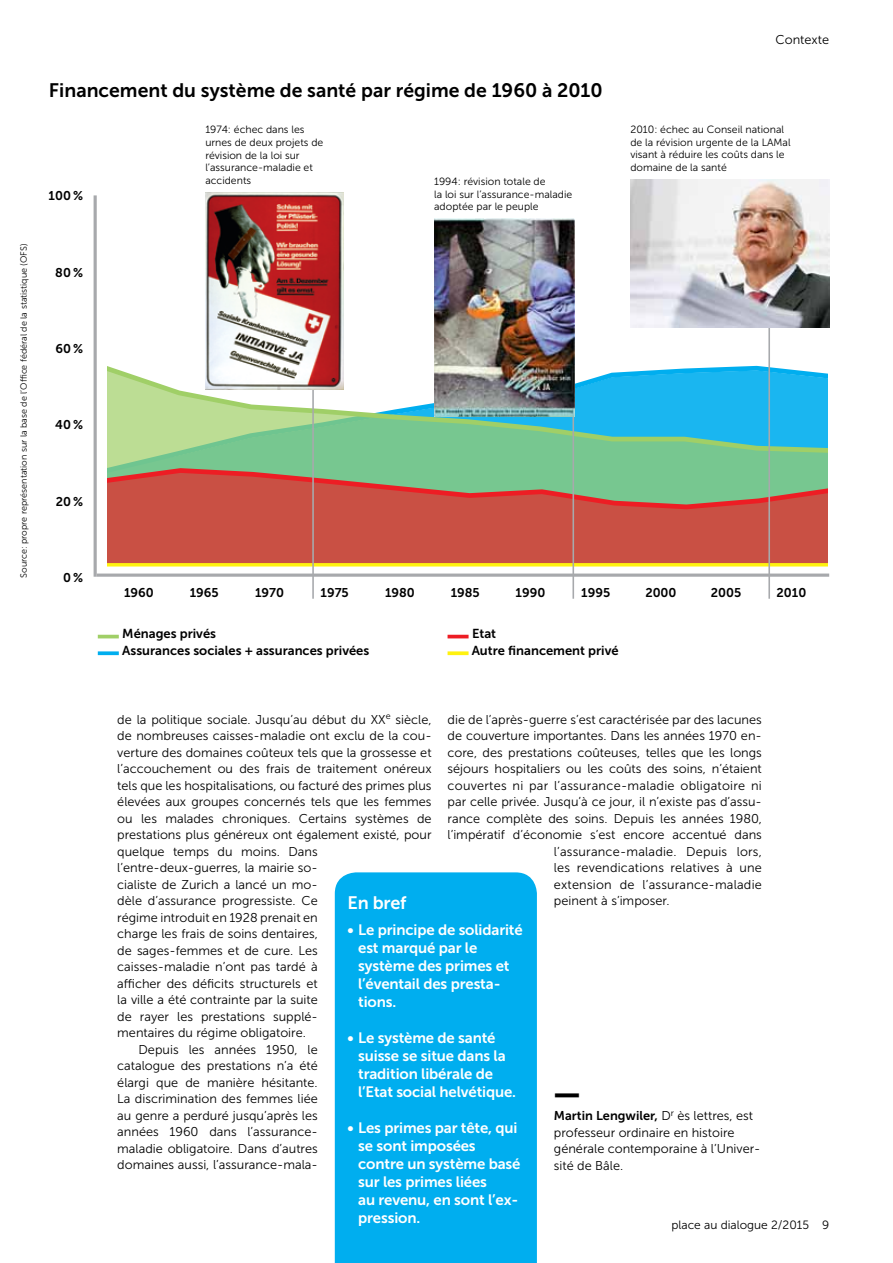
<style>
.page{position:relative;width:893px;height:1263px;background:#fff}
.page>*{position:absolute;margin:0;border:0;box-sizing:border-box;transform-origin:0 0}
.t1{font:30px "Museo Sans 900";color:#000}
.t2{font:19.5px "Museo Sans 700";color:#000}
.t3{font:18px "Museo Sans 700";letter-spacing:-.01em;color:#fff}
.t4{font:15px/18px "Museo Sans 700";letter-spacing:-.01em;color:#fff}
.t5{font:12.9px/16.6px "Museo Sans 700";color:#000}
.t6{font:12.75px/16.5px "Museo Sans 300";color:#000}
.t7{font:12.75px "Museo Sans 300";letter-spacing:.02em;color:#000}
.t8{font:12.75px "Museo Sans 700";color:#000}
.t9{font:12.6px "Museo Sans 700";color:#000}
.t10{font:12px "Museo Sans 300";color:#000}
.t11{font:10.5px/12.6px "Museo Sans 300";color:#000}
.t12{font:9px "Museo Sans 300";color:#000}
.s1{font-family:"Museo Sans 300"}
</style>
<div class="page">
<hr style="left:94px;top:195px;width:3px;height:382px;background:#a7a9ac">
<svg style="left:97px;top:573px;width:732px;height:4px;background:#b8babc"></svg>
<hr style="left:98px;top:635px;width:21px;height:3px;background:#a0cf67">
<svg style="left:98px;top:651px;width:21px;height:4px"></svg>
<div style="left:335px;top:872px;width:202px;height:391px;background:#00aeef"></div>
<hr style="left:448px;top:635px;width:21px;height:3px;background:#ed1d24">
<svg style="left:448px;top:651px;width:21px;height:4px"></svg>
<div style="left:107px;top:455px;width:721px;height:10px;background:#77c790"></div>
<div style="left:107px;top:512px;width:721px;height:51px;background:#c95044"></div>
<svg style="left:107px;top:362px;width:721px;height:93px"></svg>
<svg style="left:107px;top:465px;width:721px;height:47px;background:#a58364"></svg>
<svg style="left:107px;top:563px;width:721px;height:3px;background:#fded10"></svg>
<hr style="left:312px;top:294px;width:2px;height:305px;background:#a7a9ac">
<hr style="left:572px;top:305px;width:2px;height:294px;background:#a7a9ac">
<hr style="left:768px;top:254px;width:2px;height:345px;background:#a7a9ac">
<img style="left:205px;top:192px;width:139px;height:197px">
<img style="left:434px;top:219px;width:140px;height:198px">
<img style="left:630px;top:179px;width:199px;height:149px">
<p class="t12" style="left:19px;top:578px;width:336px;rotate:-90deg">Source: propre représentation sur la base de l’Office fédéral de la statistique (OFS)</p>
<h2 class="t2" style="left:49px;top:79px;width:555px">Financement du système de santé par régime de 1960 à 2010</h2>
<p class="t9" style="left:49px;top:189px;width:36px">100 %</p>
<p class="t9" style="left:55px;top:265px;width:29px">80%</p>
<p class="t9" style="left:55px;top:342px;width:29px">60%</p>
<p class="t9" style="left:55px;top:418px;width:29px">40%</p>
<p class="t9" style="left:56px;top:494px;width:29px">20%</p>
<p class="t9" style="left:63px;top:571px;width:22px">0%</p>
<p class="t11" style="left:205px;top:123px;width:119px">1974: échec dans les urnes de deux projets de révision de la loi sur l’assurance-maladie et accidents</p>
<p class="t11" style="left:434px;top:175px;width:140px">1994: révision totale de<br>la loi sur l’assurance-maladie adoptée par le peuple</p>
<p class="t6" style="left:775px;top:31px;width:55px">Contexte</p>
<p class="t11" style="left:630px;top:123px;width:162px">2010: échec au Conseil national de la révision urgente de la LAMal visant à réduire les coûts dans le domaine de la santé</p>
<p class="t9" style="left:124px;top:586px;width:31px">1960</p>
<p class="t9" style="left:190px;top:586px;width:30px">1965</p>
<p class="t9" style="left:255px;top:586px;width:30px">1970</p>
<p class="t9" style="left:321px;top:586px;width:30px">1975</p>
<p class="t9" style="left:385px;top:586px;width:31px">1980</p>
<p class="t9" style="left:451px;top:586px;width:31px">1985</p>
<p class="t9" style="left:516px;top:586px;width:31px">1990</p>
<p class="t9" style="left:581px;top:586px;width:30px">1995</p>
<p class="t9" style="left:645px;top:586px;width:33px">2000</p>
<p class="t9" style="left:711px;top:586px;width:32px">2005</p>
<p class="t9" style="left:777px;top:586px;width:31px">2010</p>
<p class="t5" style="left:122px;top:626px;width:249px">Ménages privés<br>Assurances sociales + assurances privées</p>
<p class="t5" style="left:472px;top:626px;width:148px">Etat<br>Autre financement privé</p>
<p class="t6" style="left:448px;top:711px;width:316px">die de l’après-guerre s’est caractérisée par des lacunes</p>
<p class="t6" style="left:448px;top:728px;width:316px">de couverture importantes. Dans les années 1970 en-</p>
<p class="t6" style="left:448px;top:744px;width:316px">core, des prestations coûteuses, telles que les longs</p>
<p class="t6" style="left:448px;top:761px;width:316px">séjours hospitaliers ou les coûts des soins, n’étaient</p>
<p class="t7" style="left:448px;top:778px;width:316px">couvertes ni par l’assurance-maladie obligatoire ni</p>
<p class="t6" style="left:448px;top:794px;width:316px">par celle privée. Jusqu’à ce jour, il n’existe pas d’assu-</p>
<p class="t6" style="left:448px;top:810px;width:316px">rance complète des soins. Depuis les années 1980,</p>
<p class="t6" style="left:448px;top:827px;width:316px">l’impératif d’économie s’est encore accentué dans</p>
<p class="t6" style="left:554px;top:843px;width:209px">l’assurance-maladie. Depuis lors,</p>
<p class="t6" style="left:554px;top:860px;width:209px">les revendications relatives à une</p>
<p class="t6" style="left:554px;top:876px;width:209px">extension de l’assurance-maladie</p>
<p class="t6" style="left:554px;top:893px;width:117px">peinent à s’imposer.</p>
<p class="t6" style="left:117px;top:711px;width:316px">de la politique sociale. Jusqu’au début du XX<sup>e</sup> siècle,</p>
<p class="t6" style="left:117px;top:728px;width:316px">de nombreuses caisses-maladie ont exclu de la cou-</p>
<p class="t6" style="left:117px;top:744px;width:316px">verture des domaines coûteux tels que la grossesse et</p>
<p class="t6" style="left:117px;top:761px;width:316px">l’accouchement ou des frais de traitement onéreux</p>
<p class="t6" style="left:117px;top:777px;width:316px">tels que les hospitalisations, ou facturé des primes plus</p>
<p class="t6" style="left:117px;top:794px;width:316px">élevées aux groupes concernés tels que les femmes</p>
<p class="t6" style="left:117px;top:810px;width:316px">ou les malades chroniques. Certains systèmes de</p>
<p class="t6" style="left:117px;top:827px;width:316px">prestations plus généreux ont également existé, pour</p>
<p class="t6" style="left:117px;top:843px;width:202px">quelque temps du moins. Dans</p>
<p class="t6" style="left:117px;top:860px;width:202px">l’entre-deux-guerres, la mairie so-</p>
<p class="t6" style="left:117px;top:876px;width:202px">cialiste de Zurich a lancé un mo-</p>
<p class="t6" style="left:117px;top:893px;width:202px">dèle d’assurance progressiste. Ce</p>
<p class="t6" style="left:117px;top:909px;width:202px">régime introduit en 1928 prenait en</p>
<p class="t6" style="left:117px;top:926px;width:202px">charge les frais de soins dentaires,</p>
<p class="t6" style="left:117px;top:942px;width:202px">de sages-femmes et de cure. Les</p>
<p class="t6" style="left:117px;top:959px;width:202px">caisses-maladie n’ont pas tardé à</p>
<p class="t6" style="left:117px;top:975px;width:202px">afficher des déficits structurels et</p>
<p class="t6" style="left:117px;top:992px;width:202px">la ville a été contrainte par la suite</p>
<p class="t6" style="left:117px;top:1008px;width:202px">de rayer les prestations supplé-</p>
<p class="t6" style="left:117px;top:1025px;width:190px">mentaires du régime obligatoire.</p>
<p class="t6" style="left:139px;top:1041px;width:181px">Depuis les années 1950, le</p>
<p class="t6" style="left:117px;top:1058px;width:202px">catalogue des prestations n’a été</p>
<p class="t6" style="left:117px;top:1074px;width:202px">élargi que de manière hésitante.</p>
<p class="t6" style="left:117px;top:1091px;width:202px">La discrimination des femmes liée</p>
<p class="t6" style="left:117px;top:1107px;width:202px">au genre a perduré jusqu’après les</p>
<p class="t6" style="left:117px;top:1124px;width:202px">années 1960 dans l’assurance-</p>
<p class="t6" style="left:117px;top:1140px;width:202px">maladie obligatoire. Dans d’autres</p>
<p class="t6" style="left:117px;top:1157px;width:202px">domaines aussi, l’assurance-mala-</p>
<h3 class="t3" style="left:348px;top:893px;width:60px">En bref</h3>
<p class="t4" style="left:358px;top:920px;width:166px;text-indent:-11px">• Le principe de solidarité est marqué par le système des primes et l’éventail des presta&shy;tions.</p>
<p class="t4" style="left:358px;top:1028px;width:159px;text-indent:-11px">• Le système de santé suisse se situe dans la tradition libérale de l’Etat social helvétique.</p>
<p class="t4" style="left:358px;top:1118px;width:164px;text-indent:-11px">• Les primes par tête, qui se sont imposées contre un système basé sur les primes liées<br>au revenu, en sont l’ex&shy;pression.</p>
<h1 class="t1" style="left:553px;top:1076px;width:29px">—</h1>
<p class="t8" style="left:554px;top:1109px;width:201px">Martin Lengwiler, <span class="s1">D</span><sup>r</sup> <span class="s1">ès lettres, est</span></p>
<p class="t6" style="left:554px;top:1124px;width:208px">professeur ordinaire en histoire générale contemporaine à l’Univer&shy;sité de Bâle.</p>
<p class="t10" style="left:671px;top:1218px;width:159px">place au dialogue 2/2015 9</p>
</div>
